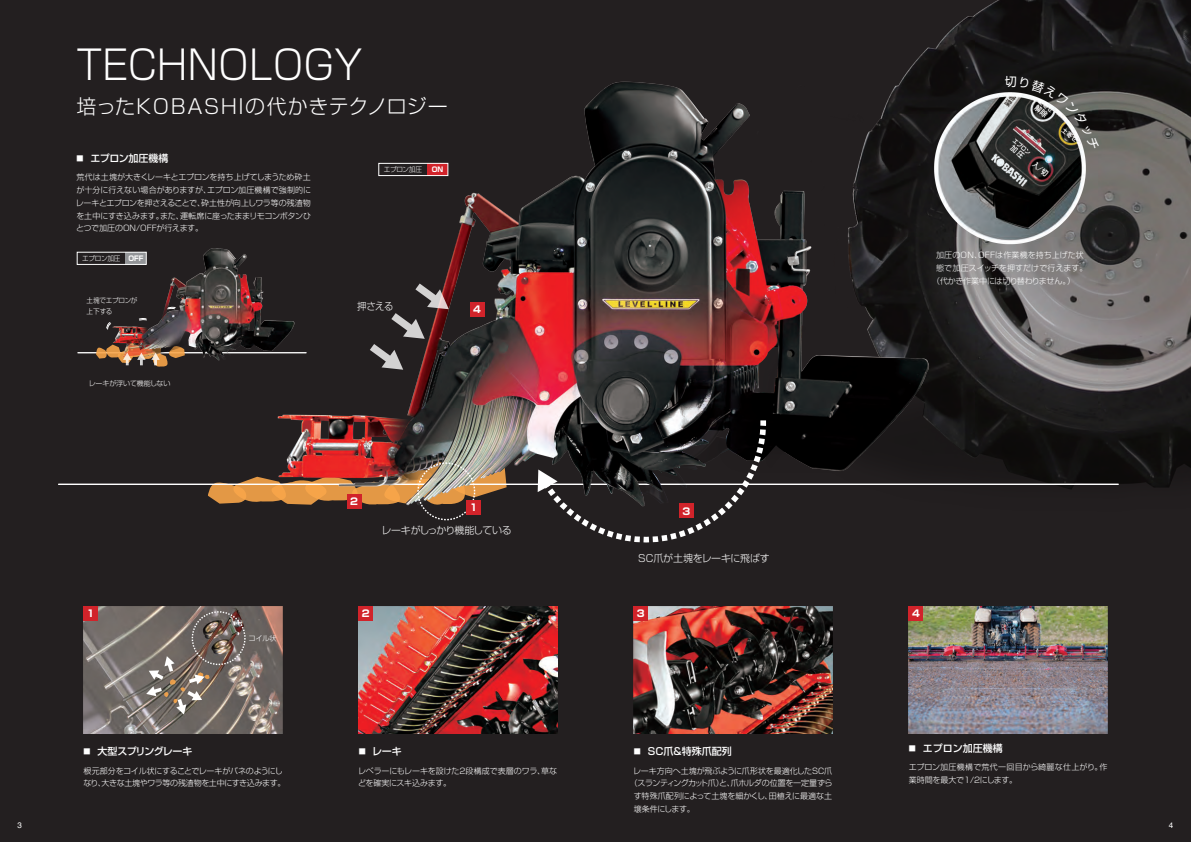
<style>
.page{position:relative;width:1191px;height:842px;background:#fff}
.page>*{position:absolute;margin:0;border:0;box-sizing:border-box;transform-origin:0 0}
.t1{font:300 40px "Shin Go Pro";color:#fff;scale:.94 1}
.t2{font:300 20px "Shin Go Pro";letter-spacing:.055em;color:#fff}
.t3{font:500 10px "Shin Go Pro";color:#fff}
.t4{font:300 10px "Shin Go Pro";letter-spacing:-.035em;color:#fff}
.t5{font:300 10px "Shin Go Pro";letter-spacing:-.09em;color:#fff}
.t6{font:500 10px "Shin Go Pro";letter-spacing:-.06em;color:#fff}
.t7{font:500 10px "Shin Go Pro";letter-spacing:-.02em;color:#fff}
.t8{font:300 10px "Shin Go Pro";letter-spacing:-.035em;color:#fff;scale:.94 1}
.t9{font:700 9.6px "Shin Go Pro";color:#fff}
.t10{font:300 8px/12.8px "Shin Go Pro";letter-spacing:-.02em;color:#fff;text-align:justify}
.t11{font:300 8px/12.8px "Shin Go Pro";letter-spacing:-.045em;color:#fff}
.t12{font:300 8px/12.8px "Shin Go Pro";color:#fff}
.t13{font:300 8px "Shin Go Pro";letter-spacing:-.05em;color:#fff}
.t14{font:300 8px "Shin Go Pro";letter-spacing:.015em;color:#fff}
.t15{font:300 8px "Shin Go Pro";letter-spacing:.005em;color:#fff}
.t16{font:8px "Helvetica";color:#fff}
.t17{font:300 7.2px "Shin Go Pro";color:#fff}
.t18{font:300 7px/11.3px "Shin Go Pro";letter-spacing:-.035em;color:#fff;scale:.94 1}
.t19{font:300 7px "Shin Go Pro";letter-spacing:-.035em;color:#fff}
.t20{font:700 7px "Shin Go Pro";color:#fff;scale:.94 1}
.s1{font-size:7px}
.s2{font-weight:700}
</style>
<div class="page">
<img style="left:0;top:0;width:1191px;height:842px">
<svg style="left:208px;top:454px;width:8px;height:51px"></svg>
<hr style="left:59px;top:484px;width:1059px;height:1px;background:#fff">
<hr style="left:78px;top:352px;width:228px;height:1px;background:#fff">
<img style="left:98px;top:237px;width:118px;height:138px">
<svg style="left:96px;top:343px;width:89px;height:24px"></svg>
<svg style="left:139px;top:318px;width:8px;height:3px"></svg>
<svg style="left:167px;top:307px;width:9px;height:2px"></svg>
<svg style="left:106px;top:322px;width:5px;height:8px"></svg>
<img style="left:216px;top:39px;width:729px;height:520px">
<svg style="left:370px;top:283px;width:79px;height:87px"></svg>
<img style="left:84px;top:606px;width:198px;height:128px">
<svg style="left:146px;top:656px;width:63px;height:58px"></svg>
<svg style="left:537px;top:415px;width:232px;height:146px"></svg>
<img style="left:359px;top:606px;width:198px;height:128px">
<img style="left:633px;top:606px;width:199px;height:128px">
<img style="left:932px;top:0;width:259px;height:249px">
<div style="left:192px;top:611px;width:54px;height:54px;border:1px dashed #fff;border-radius:50%"></div>
<div style="left:417px;top:462px;width:58px;height:58px;border:1px dashed #fff;border-radius:50%"></div>
<div style="left:84px;top:606px;width:14px;height:14px;background:#d1232a"></div>
<div style="left:466px;top:500px;width:15px;height:14px;background:#d1232a"></div>
<div style="left:359px;top:606px;width:14px;height:14px;background:#d1232a"></div>
<div style="left:347px;top:494px;width:14px;height:14px;background:#d1232a"></div>
<div style="left:634px;top:606px;width:14px;height:14px;background:#d1232a"></div>
<div style="left:679px;top:504px;width:14px;height:14px;background:#d1232a"></div>
<div style="left:427px;top:163px;width:21px;height:13px;background:#d1232a"></div>
<div style="left:378px;top:163px;width:70px;height:13px;border:1px solid #fff"></div>
<div style="left:125px;top:252px;width:21px;height:12px;background:#939598"></div>
<div style="left:77px;top:252px;width:70px;height:13px;border:1px solid #fff"></div>
<div style="left:470px;top:302px;width:14px;height:15px;background:#d1232a"></div>
<img style="left:908px;top:606px;width:199px;height:128px">
<div style="left:909px;top:606px;width:14px;height:14px;background:#d1232a"></div>
<svg style="left:1005px;top:76px;width:94px;height:73px"></svg>
<h1 class="t1" style="left:77px;top:32px;width:306px">TECHNOLOGY</h1>
<h2 class="t2" style="left:77px;top:90px;width:373px">培ったKOBASHIの代かきテクノロジー</h2>
<p class="t7" style="left:77px;top:150px;width:93px"><span class="s1">■　</span>エプロン加圧機構</p>
<p class="t10" style="left:76px;top:170px;width:237px">荒代は土塊が大きくレーキとエプロンを持ち上げてしまうため砕土が十分に行えない場合がありますが、エプロン加圧機構で強制的にレーキとエプロンを押さえることで、砕土性が向上しワラ等の残渣物を土中にすき込みます。また、運転席に座ったままリモコンボタンひとつで加圧のON/OFFが行えます。</p>
<p class="t18" style="left:82px;top:252px;width:66px">エプロン加圧 <span class="s2">OFF</span></p>
<p class="t18" style="left:87px;top:294px;width:56px">土塊でエプロンが上下する</p>
<p class="t19" style="left:89px;top:377px;width:83px">レーキが浮いて機能しない</p>
<p class="t18" style="left:384px;top:163px;width:42px">エプロン加圧</p>
<p class="t20" style="left:432px;top:164px;width:14px">ON</p>
<p class="t8" style="left:357px;top:298px;width:40px">押さえる</p>
<p class="t9" style="left:473px;top:302px;width:9px">4</p>
<p class="t9" style="left:87px;top:606px;width:9px">1</p>
<p class="t17" style="left:248px;top:633px;width:30px">コイル状</p>
<p class="t6" style="left:84px;top:743px;width:110px"><span class="s1">■　</span>大型スプリングレーキ</p>
<p class="t11" style="left:84px;top:763px;width:203px">根元部分をコイル状にすることでレーキがバネのようにしなり、大きな土塊やワラ等の残渣物を土中にすき込みます。</p>
<p class="t9" style="left:350px;top:494px;width:9px">2</p>
<p class="t9" style="left:470px;top:500px;width:9px">1</p>
<p class="t5" style="left:381px;top:522px;width:132px">レーキがしっかり機能している</p>
<p class="t9" style="left:362px;top:606px;width:9px">2</p>
<p class="t3" style="left:359px;top:743px;width:44px"><span class="s1">■　</span>レーキ</p>
<p class="t10" style="left:358px;top:763px;width:201px">レベラーにもレーキを設けた2段構成で表層のワラ、草などを確実にスキ込みます。</p>
<p class="t9" style="left:682px;top:503px;width:9px">3</p>
<p class="t4" style="left:638px;top:550px;width:133px">SC爪が土塊をレーキに飛ばす</p>
<p class="t9" style="left:637px;top:606px;width:9px">3</p>
<p class="t3" style="left:634px;top:743px;width:99px"><span class="s1">■　</span>SC爪&amp;特殊爪配列</p>
<p class="t10" style="left:633px;top:763px;width:201px">レーキ方向へ土塊が飛ぶように爪形状を最適化したSC爪</p>
<p class="t13" style="left:630px;top:777px;width:204px">（スランティングカット爪）と、爪ホルダの位置を一定量ずら</p>
<p class="t10" style="left:633px;top:789px;width:200px">す特殊爪配列によって土塊を細かくし、田植えに最適な土</p>
<p class="t11" style="left:634px;top:801px;width:63px">壌条件にします。</p>
<p class="t14" style="left:936px;top:249px;width:149px">加圧のON、OFFは作業機を持ち上げた状</p>
<p class="t15" style="left:936px;top:261px;width:153px">態で加圧スイッチを押すだけで行えます。</p>
<p class="t10" style="left:932px;top:273px;width:144px">（代かき作業中には切り替わりません。）</p>
<p class="t9" style="left:912px;top:606px;width:9px">4</p>
<p class="t3" style="left:909px;top:740px;width:95px"><span class="s1">■　</span>エプロン加圧機構</p>
<p class="t12" style="left:908px;top:760px;width:200px">エプロン加圧機構で荒代一回目から綺麗な仕上がり。作業時間を最大で1/2にします。</p>
<p class="t16" style="left:18px;top:819px;width:6px">3</p>
<p class="t16" style="left:1168px;top:819px;width:6px">4</p>
</div>
